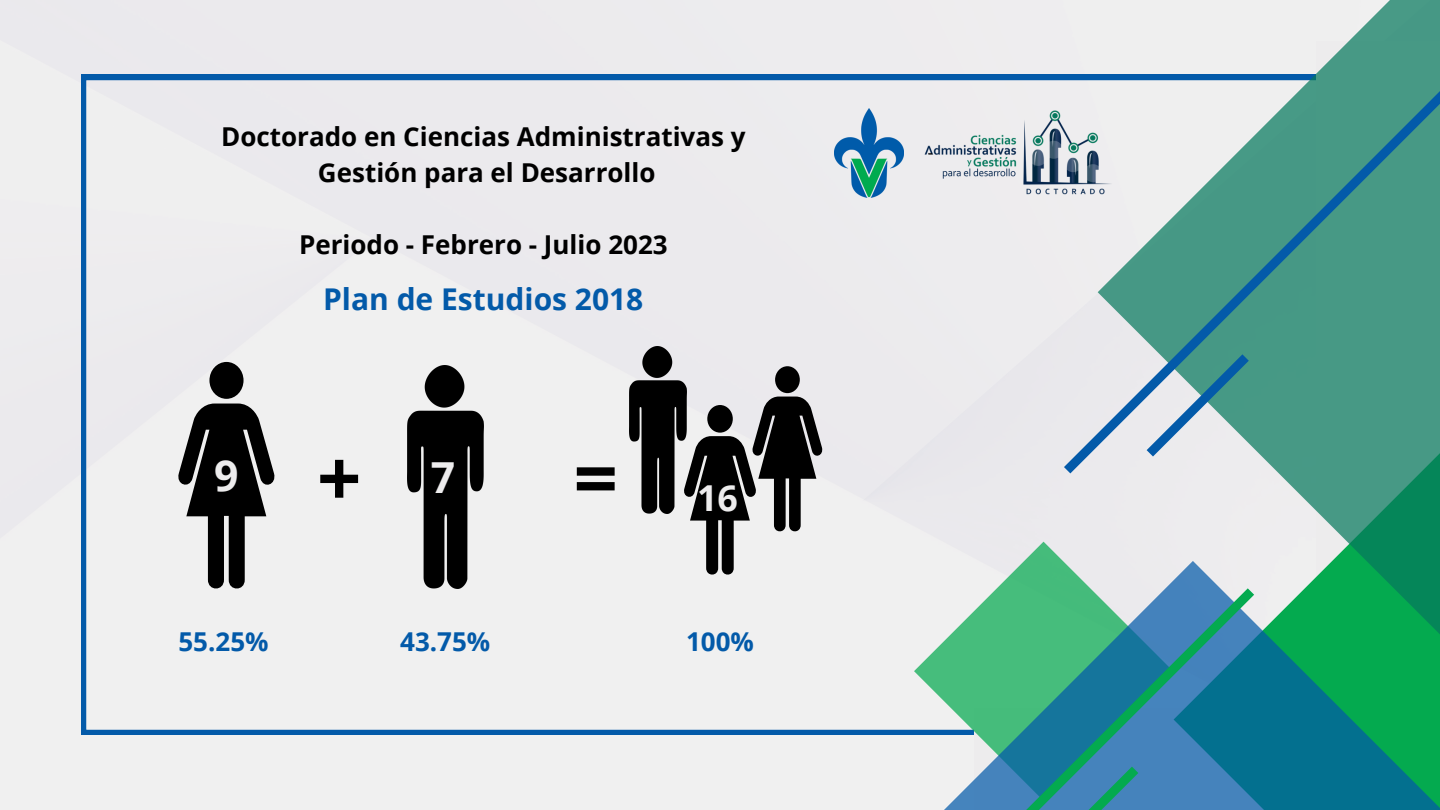
<style>
.page{position:relative;width:1440px;height:810px;background:#fff}
.page>*{position:absolute;margin:0;border:0;box-sizing:border-box;transform-origin:0 0}
.t1{font:700 78px "Open Sans";color:#000}
.t2{font:700 42.7px "Open Sans";color:#edeced}
.t3{font:700 35.7px "Open Sans";color:#edeced}
.t4{font:700 30px "Open Sans";color:#035aa9}
.t5{font:700 26px "Open Sans";color:#000}
.t6{font:700 26px "Open Sans";color:#035aa9}
</style>
<div class="page">
<div style="left:0;top:0;width:1098px;height:810px;background:#eeedef"></div>
<div style="left:81px;top:75px;width:1017px;height:660px;background:#edecee"></div>
<svg style="left:914px;top:542px;width:184px;height:215px;fill:#f0f0f0"></svg>
<svg style="left:937px;top:561px;width:503px;height:249px"></svg>
<svg style="left:1098px;top:0;width:342px;height:673px;fill:#ecebed"></svg>
<svg style="left:1054px;top:61px;width:386px;height:422px"></svg>
<svg style="left:1137px;top:345px;width:121px;height:121px"></svg>
<svg style="left:1007px;top:579px;width:257px;height:231px"></svg>
<svg style="left:891px;top:757px;width:257px;height:53px"></svg>
<img style="left:922px;top:108px;width:195px;height:98px">
<img style="left:834px;top:108px;width:69px;height:90px">
<div style="left:209px;top:362px;width:35px;height:37px;background:#000;border-radius:50%"></div>
<svg style="left:176px;top:404px;width:101px;height:187px"></svg>
<img style="left:407px;top:365px;width:77px;height:223px">
<div style="left:775px;top:366px;width:25px;height:27px;background:#000;border-radius:50%"></div>
<svg style="left:682px;top:397px;width:142px;height:180px"></svg>
<img style="left:629px;top:347px;width:57px;height:167px">
<p class="t5" style="left:221px;top:118px;width:526px">Doctorado en Ciencias Administrativas y</p>
<p class="t5" style="left:318px;top:154px;width:339px">Gestión para el Desarrollo</p>
<p class="t5" style="left:299px;top:226px;width:370px">Periodo - Febrero - Julio 2023</p>
<p class="t4" style="left:323px;top:278px;width:322px">Plan de Estudios 2018</p>
<p class="t2" style="left:214px;top:446px;width:26px">9</p>
<h1 class="t1" style="left:317px;top:423px;width:46px">+</h1>
<p class="t2" style="left:431px;top:447px;width:26px">7</p>
<p class="t1" style="left:573px;top:423px;width:46px">=</p>
<p class="t3" style="left:697px;top:473px;width:42px">16</p>
<p class="t6" style="left:178px;top:623px;width:92px">55.25%</p>
<p class="t6" style="left:400px;top:623px;width:92px">43.75%</p>
<p class="t6" style="left:686px;top:623px;width:69px">100%</p>
</div>
